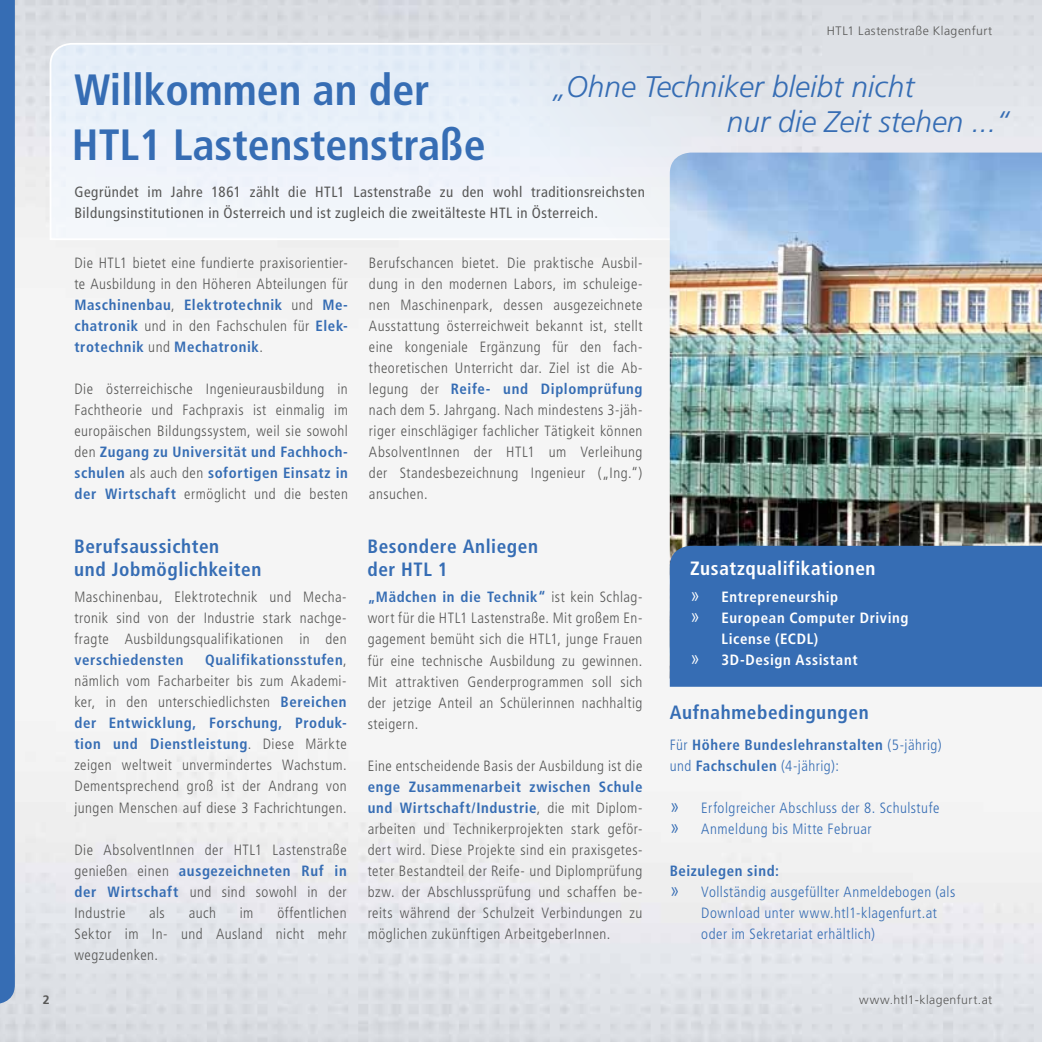
<style>
.page{position:relative;width:1042px;height:1042px;background:#fff}
.page>*{position:absolute;margin:0;border:0;box-sizing:border-box;transform-origin:0 0}
.t1{font:700 condensed 43.75px "Frutiger LT Std";color:#366db4}
.t2{font:italic 300 29.75px/35.7px "Frutiger LT Std";color:#366db4}
.t3{font:700 condensed 19.25px/23.1px "Frutiger LT Std";letter-spacing:.03em;color:#366db4}
.t4{font:700 condensed 19.25px "Frutiger LT Std";letter-spacing:.03em;color:#fff}
.t5{font:300 condensed 14.88px/21px "Frutiger LT Std";letter-spacing:.03em;color:#575756;text-align:justify}
.t6{font:300 condensed 14.88px/21px "Frutiger LT Std";letter-spacing:.035em;color:#366db4}
.t7{font:condensed 14.88px/21px "Frutiger LT Std";letter-spacing:.035em;color:#575756}
.t8{font:700 condensed 14.88px/21px "Frutiger LT Std";letter-spacing:.04em;color:#366db4}
.t9{font:700 condensed 14.88px "Frutiger LT Std";letter-spacing:.04em;color:#fff}
.t10{font:300 12.25px "Frutiger LT Std";letter-spacing:.035em;color:#575756}
.t11{font:700 12.25px "Frutiger LT Std";color:#575756}
.s1{font-weight:700;color:#366db4}
.s2{font-weight:300;font-size:21px}
.s3{font-weight:300}
.s4{font-size:21px}
</style>
<div class="page">
<svg style="left:49px;top:42px;width:690px;height:199px"></svg>
<div style="left:0;top:0;width:15px;height:1004px;background:#366db4"></div>
<img style="left:670px;top:153px;width:372px;height:393px">
<div style="left:670px;top:546px;width:372px;height:141px;background:#366db4"></div>
<p class="t10" style="left:827px;top:24px;width:167px">HTL1 Lastenstraße Klagenfurt</p>
<h1 class="t1" style="left:74px;top:64px;width:357px">Willkommen an der</h1>
<h2 class="t2" style="left:727px;top:69px;width:284px;text-indent:-174px">„Ohne Techniker bleibt nicht<br>nur die Zeit stehen ...“</h2>
<h1 class="t1" style="left:72px;top:119px;width:415px">HTL1 Lastenstenstraße</h1>
<p class="t7" style="left:74px;top:181px;width:572px">Gegründet im Jahre 1861 zählt die HTL1 Lastenstraße zu den wohl traditionsreichsten<br>Bildungsinstitutionen in Österreich und ist zugleich die zweitälteste HTL in Österreich.</p>
<p class="t5" style="left:74px;top:252px;width:275px">Die HTL1 bietet eine fundierte praxisorientier&shy;te Ausbildung in den Höheren Abteilungen für <span class="s1">Maschinenbau</span>, <span class="s1">Elektrotechnik</span> und <span class="s1">Me&shy;chatronik</span> und in den Fachschulen für <span class="s1">Elek&shy;trotechnik</span> und <span class="s1">Mechatronik</span>.</p>
<p class="t5" style="left:74px;top:378px;width:275px">Die österreichische Ingenieurausbildung in Fachtheorie und Fachpraxis ist einmalig im europäischen Bildungssystem, weil sie sowohl den <span class="s1">Zugang zu Universität und Fachhoch&shy;schulen</span> als auch den <span class="s1">sofortigen Einsatz in der Wirtschaft</span> ermöglicht und die besten</p>
<p class="t5" style="left:369px;top:252px;width:275px">Berufschancen bietet. Die praktische Ausbil&shy;dung in den modernen Labors, im schuleige&shy;nen Maschinenpark, dessen ausgezeichnete Ausstattung österreichweit bekannt ist, stellt eine kongeniale Ergänzung für den fach&shy;theoretischen Unterricht dar. Ziel ist die Ab&shy;legung der <span class="s1">Reife- und Diplomprüfung </span>nach dem 5. Jahrgang. Nach mindestens 3-jäh&shy;riger einschlägiger fachlicher Tätigkeit können AbsolventInnen der HTL1 um Verleihung der Standesbezeichnung Ingenieur („Ing.“) ansuchen.</p>
<p class="t3" style="left:74px;top:534px;width:189px">Berufsaussichten<br>und Jobmöglichkeiten</p>
<p class="t3" style="left:367px;top:534px;width:172px">Besondere Anliegen der HTL 1</p>
<p class="t5" style="left:74px;top:587px;width:274px">Maschinenbau, Elektrotechnik und Mecha&shy;tronik sind von der Industrie stark nachge&shy;fragte Ausbildungsqualifikationen in den</p>
<p class="t8" style="left:74px;top:650px;width:111px">verschiedensten</p>
<p class="t5" style="left:74px;top:650px;width:274px;text-indent:131px"><span class="s1">Qualifikationsstufen</span>, nämlich vom Facharbeiter bis zum Akademi&shy;ker, in den unterschiedlichsten <span class="s1">Bereichen der Entwicklung, Forschung, Produk&shy;tion und Dienstleistung</span>. Diese Märkte zeigen weltweit unvermindertes Wachstum.<br>Dementsprechend groß ist der Andrang von jungen Menschen auf diese 3 Fachrichtungen.</p>
<p class="t5" style="left:74px;top:839px;width:274px">Die AbsolventInnen der HTL1 Lastenstraße genießen einen <span class="s1">ausgezeichneten Ruf in der Wirtschaft</span> und sind sowohl in der Industrie</p>
<p class="t5" style="left:74px;top:902px;width:274px;text-indent:203px">öffentlichen Sektor im In- und Ausland nicht mehr wegzudenken.</p>
<p class="t5" style="left:149px;top:902px;width:17px">als</p>
<p class="t5" style="left:189px;top:902px;width:29px">auch</p>
<p class="t5" style="left:240px;top:902px;width:15px">im</p>
<p class="t5" style="left:368px;top:587px;width:276px"><span class="s1">„Mädchen in die Technik“</span> ist kein Schlag&shy;wort für die HTL1 Lastenstraße. Mit großem En&shy;gagement bemüht sich die HTL1, junge Frauen für eine technische Ausbildung zu gewinnen.<br>Mit attraktiven Genderprogrammen soll sich der jetzige Anteil an Schülerinnen nachhaltig steigern.</p>
<p class="t5" style="left:368px;top:755px;width:276px">Eine entscheidende Basis der Ausbildung ist die</p>
<p class="t5" style="left:368px;top:776px;width:276px"><span class="s1">enge Zusammenarbeit zwischen Schule und Wirtschaft/Industrie</span>, die mit Diplom&shy;arbeiten und Technikerprojekten stark geför&shy;dert wird. Diese Projekte sind ein praxisgetes&shy;teter Bestandteil der Reife- und Diplomprüfung bzw. der Abschlussprüfung und schaffen be&shy;reits während der Schulzeit Verbindungen zu möglichen zukünftigen ArbeitgeberInnen.</p>
<p class="t4" style="left:690px;top:556px;width:187px">Zusatzqualifikationen</p>
<p class="t9" style="left:690px;top:588px;width:150px"><span class="s2">»</span> Entrepreneurship</p>
<p class="t9" style="left:690px;top:609px;width:220px"><span class="s2">»</span> European Computer Driving</p>
<p class="t9" style="left:721px;top:630px;width:98px">License (ECDL)</p>
<p class="t9" style="left:690px;top:651px;width:169px"><span class="s2">»</span> 3D-Design Assistant</p>
<p class="t3" style="left:670px;top:700px;width:200px">Aufnahmebedingungen</p>
<p class="t8" style="left:670px;top:734px;width:273px"><span class="s3">Für</span> Höhere Bundeslehranstalten <span class="s3">(5-jährig) und</span> Fachschulen <span class="s3">(4-jährig):</span></p>
<p class="t6" style="left:670px;top:797px;width:271px"><span class="s4">»</span> Erfolgreicher Abschluss der 8. Schulstufe <span class="s4">»</span> Anmeldung bis Mitte Februar</p>
<p class="t8" style="left:670px;top:860px;width:111px">Beizulegen sind:</p>
<p class="t6" style="left:670px;top:881px;width:287px"><span class="s4">»</span> Vollständig ausgefüllter Anmeldebogen (als</p>
<p class="t6" style="left:701px;top:902px;width:237px">Download unter www.htl1-klagenfurt.at</p>
<p class="t6" style="left:701px;top:923px;width:175px">oder im Sekretariat erhältlich)</p>
<p class="t11" style="left:43px;top:992px;width:8px">2</p>
<p class="t10" style="left:859px;top:993px;width:135px">www.htl1-klagenfurt.at</p>
</div>
